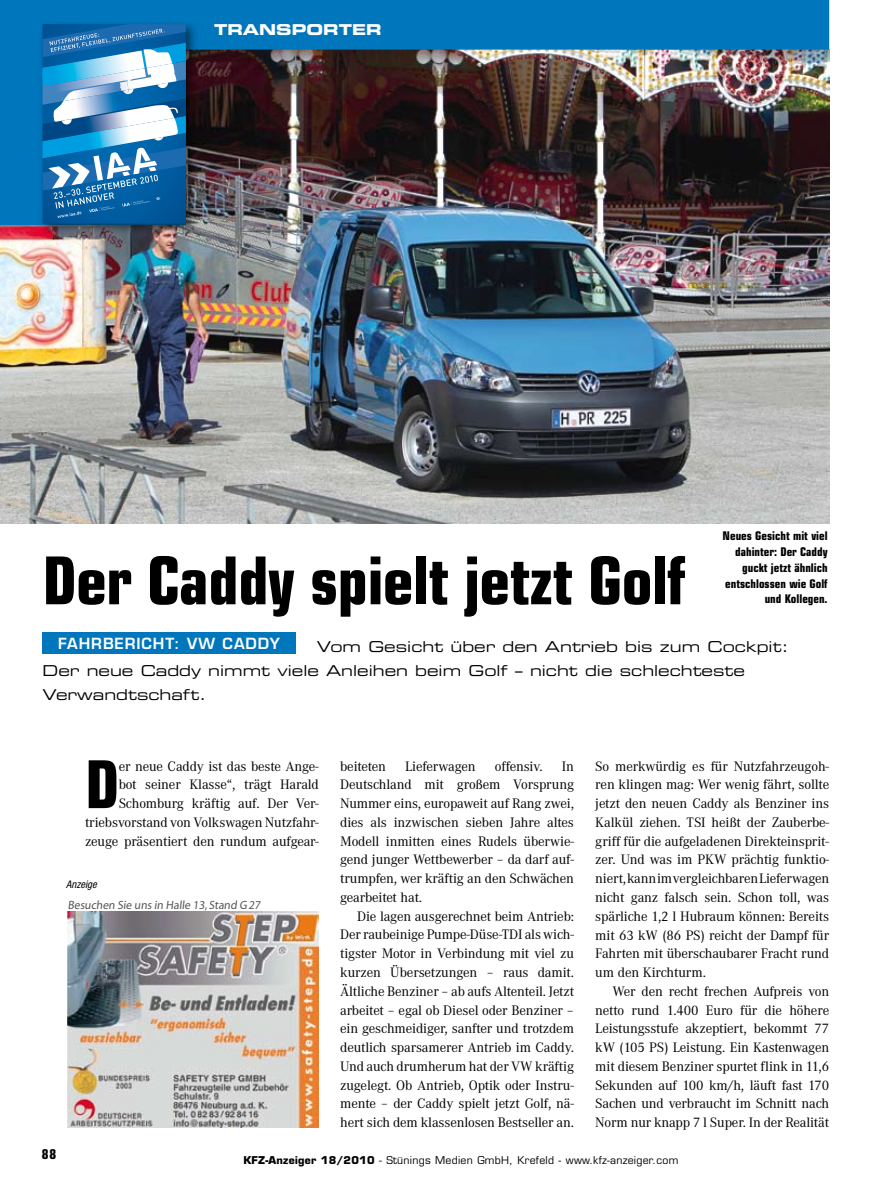
<style>
.page{position:relative;width:893px;height:1191px;background:#fff}
.page>*{position:absolute;margin:0;border:0;box-sizing:border-box;transform-origin:0 0}
.t1{font:700 condensed 66px "Eurostile";letter-spacing:-.01em;color:#000}
.t2{font:15px/24px "Eurostile Extended Two";color:#000}
.t3{font:600 15px "Eurostile";letter-spacing:.06em;color:#fff}
.t4{font:15px "Eurostile Bold Extended Two";color:#fff}
.t5{font:14.25px/18.8px "Corporate A";letter-spacing:-.01em;color:#000;text-align:justify}
.t6{font:700 condensed 13.5px "Eurostile";color:#000}
.t7{font:700 condensed 12px/15.8px "Eurostile";color:#000;text-align:right}
.t8{font:12px "Myriad";color:#555557}
.t9{font:10.5px "Eurostile";letter-spacing:.025em;color:#000}
.t10{font:italic condensed 10.5px "Helvetica Neue";color:#000}
.s1{font-weight:700}
</style>
<div class="page">
<img style="left:0;top:228px;width:829px;height:295px">
<div style="left:39px;top:20px;width:159px;height:216px;background:#000;opacity:.5"></div>
<img style="left:0;top:0;width:829px;height:228px">
<div style="left:43px;top:632px;width:253px;height:21px;background:#0076bd"></div>
<img style="left:67px;top:911px;width:251px;height:216px">
<p class="t4" style="left:214px;top:19px;width:169px">TRANSPORTER</p>
<p class="t7" style="left:723px;top:528px;width:106px">Neues Gesicht mit viel dahinter: Der Caddy guckt jetzt ähnlich entschlossen wie Golf und Kollegen.</p>
<h1 class="t1" style="left:43px;top:540px;width:644px">Der Caddy spielt jetzt Golf</h1>
<p class="t3" style="left:58px;top:633px;width:223px">FAHRBERICHT: VW CADDY</p>
<p class="t2" style="left:43px;top:634px;width:748px;text-indent:274px">Vom Gesicht über den Antrieb bis zum Cockpit:<br>Der neue Caddy nimmt viele Anleihen beim Golf – nicht die schlechteste<br>Verwandtschaft.</p>
<p class="t6" style="left:42px;top:1145px;width:16px">88</p>
<h1 class="t1" style="left:85px;top:744px;width:36px">D</h1>
<p class="t5" style="left:85px;top:757px;width:235px;text-align:right">er neue Caddy ist das beste Ange-<br>bot seiner Klasse“, trägt Harald Schomburg kräftig auf. Der Ver&shy;triebsvorstand von Volkswagen Nutzfahr&shy;zeuge präsentiert den rundum aufgear-</p>
<p class="t5" style="left:340px;top:757px;width:47px">beiteten</p>
<p class="t5" style="left:405px;top:757px;width:72px">Lieferwagen</p>
<p class="t5" style="left:495px;top:757px;width:49px">offensiv.</p>
<p class="t5" style="left:340px;top:757px;width:235px;text-indent:222px">In Deutschland mit großem Vorsprung Nummer eins, europaweit auf Rang zwei, dies als inzwischen sieben Jahre altes Modell inmitten eines Rudels überwie&shy;gend junger Wettbewerber – da darf auf&shy;trumpfen, wer kräftig an den Schwächen gearbeitet hat.</p>
<p class="t5" style="left:340px;top:907px;width:235px;text-indent:17px">Die lagen ausgerechnet beim Antrieb:<br>Der raubeinige Pumpe-Düse-TDI als wich&shy;tigster Motor in Verbindung mit viel zu kurzen Übersetzungen – raus damit.<br>Ältliche Benziner – ab aufs Altenteil. Jetzt arbeitet – egal ob Diesel oder Benziner – ein geschmeidiger, sanfter und trotzdem deutlich sparsamerer Antrieb im Caddy.<br>Und auch drumherum hat der VW kräftig zugelegt. Ob Antrieb, Optik oder Instru&shy;mente – der Caddy spielt jetzt Golf, nä&shy;hert sich dem klassenlosen Bestseller an.</p>
<p class="t10" style="left:66px;top:878px;width:32px">Anzeige</p>
<p class="t8" style="left:68px;top:898px;width:196px">Besuchen Sie uns in Halle 13,Stand G27</p>
<p class="t5" style="left:595px;top:757px;width:235px">So merkwürdig es für Nutzfahrzeugoh&shy;ren klingen mag: Wer wenig fährt, sollte jetzt den neuen Caddy als Benziner ins Kalkül ziehen. TSI heißt der Zauberbe&shy;griff für die aufgeladenen Direkteinsprit&shy;zer. Und was im PKW prächtig funktio&shy;niert, kann im vergleichbaren Lieferwagen nicht ganz falsch sein. Schon toll, was spärliche 1,2 l Hubraum können: Bereits mit 63 kW (86 PS) reicht der Dampf für Fahrten mit überschaubarer Fracht rund um den Kirchturm.</p>
<p class="t5" style="left:595px;top:982px;width:235px;text-indent:17px">Wer den recht frechen Aufpreis von netto rund 1.400 Euro für die höhere Leistungsstufe akzeptiert, bekommt 77 kW (105 PS) Leistung. Ein Kastenwagen mit diesem Benziner spurtet flink in 11,6<br>Sekunden auf 100 km/h, läuft fast 170<br>Sachen und verbraucht im Schnitt nach Norm nur knapp 7 l Super. In der Realität</p>
<p class="t9" style="left:243px;top:1153px;width:437px"><span class="s1">KFZ-Anzeiger 18/2010</span> - Stünings Medien GmbH, Krefeld - www.kfz-anzeiger.com</p>
</div>
